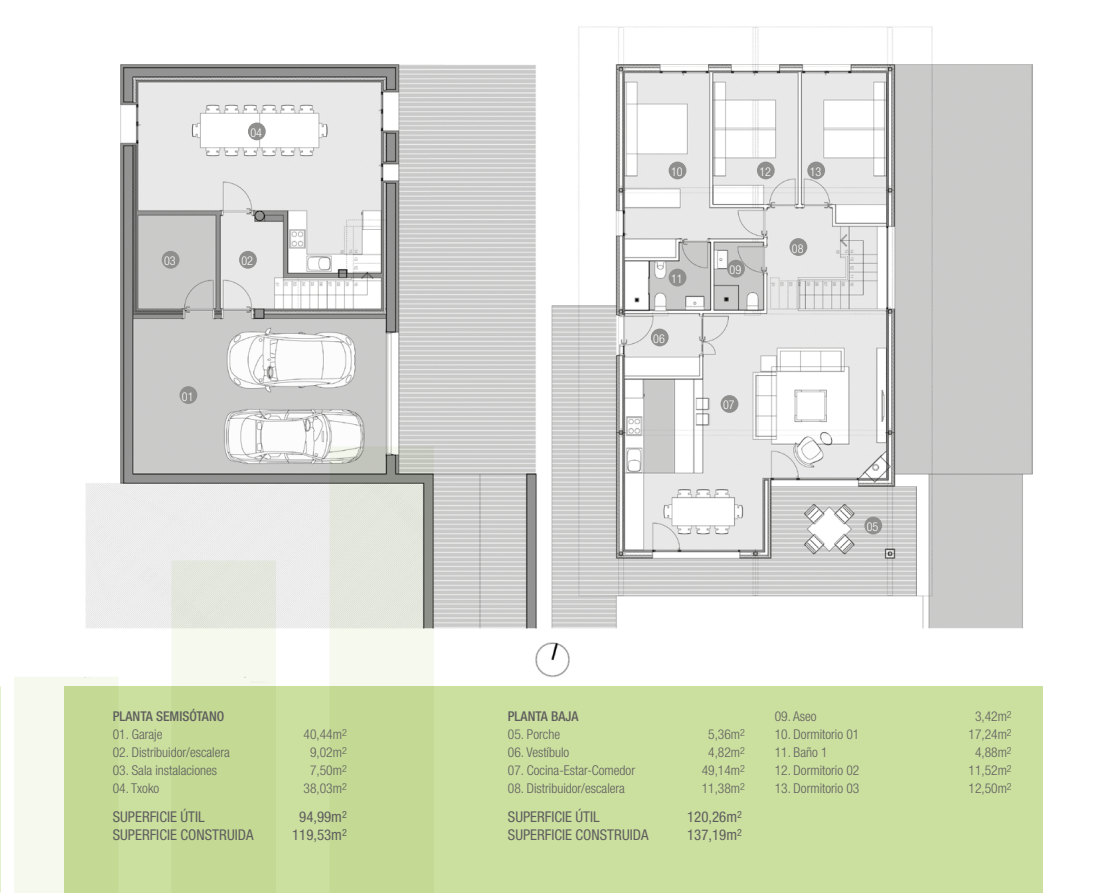
<style>
.page{position:relative;width:1106px;height:893px;background:#fff}
.page>*{position:absolute;margin:0;border:0;box-sizing:border-box;transform-origin:0 0}
.t1{font:condensed 14.85px "Helvetica Neue LT Std";color:#5f5e5e}
.t2{font:300 condensed 13.5px "Helvetica Neue LT Std";color:#5f5e5e}
.t3{font:500 condensed 13.5px "Helvetica Neue LT Std";color:#5f5e5e}
.t4{font:300 condensed 12.15px "Helvetica Neue LT Std";color:#fff}
</style>
<div class="page">
<div style="left:64px;top:686px;width:978px;height:207px;background:#cbdf9f"></div>
<img style="left:120px;top:26px;width:912px;height:651px">
<svg style="left:0;top:446px;width:434px;height:447px"></svg>
<div style="left:179px;top:386px;width:18px;height:18px;background:#8f8f8e;border-radius:50%"></div>
<div style="left:239px;top:251px;width:18px;height:18px;background:#8f8f8e;border-radius:50%"></div>
<div style="left:162px;top:251px;width:17px;height:18px;background:#8f8f8e;border-radius:50%"></div>
<div style="left:248px;top:123px;width:18px;height:17px;background:#8f8f8e;border-radius:50%"></div>
<div style="left:651px;top:329px;width:17px;height:17px;background:#8f8f8e;border-radius:50%"></div>
<div style="left:720px;top:395px;width:18px;height:18px;background:#8f8f8e;border-radius:50%"></div>
<div style="left:789px;top:238px;width:18px;height:18px;background:#8f8f8e;border-radius:50%"></div>
<div style="left:727px;top:260px;width:18px;height:18px;background:#8f8f8e;border-radius:50%"></div>
<div style="left:668px;top:162px;width:18px;height:17px;background:#8f8f8e;border-radius:50%"></div>
<div style="left:668px;top:269px;width:18px;height:17px;background:#8f8f8e;border-radius:50%"></div>
<div style="left:757px;top:162px;width:17px;height:17px;background:#8f8f8e;border-radius:50%"></div>
<div style="left:807px;top:162px;width:18px;height:17px;background:#8f8f8e;border-radius:50%"></div>
<div style="left:864px;top:517px;width:18px;height:17px;background:#8f8f8e;border-radius:50%"></div>
<p class="t4" style="left:250px;top:126px;width:13px">04</p>
<p class="t4" style="left:164px;top:254px;width:13px">03</p>
<p class="t4" style="left:241px;top:254px;width:13px">02</p>
<p class="t4" style="left:182px;top:389px;width:13px">01</p>
<p class="t3" style="left:113px;top:708px;width:113px">PLANTA SEMISÓTANO</p>
<p class="t2" style="left:113px;top:727px;width:51px">01. Garaje</p>
<p class="t2" style="left:303px;top:727px;width:45px">40,44m<sup>2</sup></p>
<p class="t2" style="left:113px;top:745px;width:119px">02. Distribuidor/escalera</p>
<p class="t2" style="left:310px;top:745px;width:38px">9,02m<sup>2</sup></p>
<p class="t2" style="left:113px;top:763px;width:106px">03. Sala instalaciones</p>
<p class="t2" style="left:310px;top:763px;width:38px">7,50m<sup>2</sup></p>
<p class="t2" style="left:113px;top:781px;width:48px">04. Txoko</p>
<p class="t2" style="left:303px;top:781px;width:45px">38,03m<sup>2</sup></p>
<p class="t1" style="left:113px;top:808px;width:93px">SUPERFICIE ÚTIL</p>
<p class="t1" style="left:299px;top:808px;width:49px">94,99m<sup>2</sup></p>
<p class="t1" style="left:113px;top:826px;width:142px">SUPERFICIE CONSTRUIDA</p>
<p class="t1" style="left:292px;top:826px;width:56px">119,53m<sup>2</sup></p>
<p class="t4" style="left:671px;top:165px;width:13px">10</p>
<p class="t4" style="left:671px;top:272px;width:13px">11</p>
<p class="t4" style="left:653px;top:332px;width:13px">06</p>
<p class="t4" style="left:759px;top:165px;width:13px">12</p>
<p class="t4" style="left:809px;top:165px;width:13px">13</p>
<p class="t4" style="left:729px;top:263px;width:13px">09</p>
<p class="t4" style="left:792px;top:241px;width:13px">08</p>
<p class="t4" style="left:723px;top:398px;width:13px">07</p>
<p class="t4" style="left:866px;top:520px;width:13px">05</p>
<p class="t3" style="left:508px;top:708px;width:72px">PLANTA BAJA</p>
<p class="t2" style="left:508px;top:727px;width:54px">05. Porche</p>
<p class="t2" style="left:708px;top:727px;width:38px">5,36m<sup>2</sup></p>
<p class="t2" style="left:508px;top:745px;width:63px">06. Vestíbulo</p>
<p class="t2" style="left:708px;top:745px;width:38px">4,82m<sup>2</sup></p>
<p class="t2" style="left:508px;top:763px;width:129px">07. Cocina-Estar-Comedor</p>
<p class="t2" style="left:701px;top:763px;width:45px">49,14m<sup>2</sup></p>
<p class="t2" style="left:508px;top:781px;width:119px">08. Distribuidor/escalera</p>
<p class="t2" style="left:701px;top:781px;width:45px">11,38m<sup>2</sup></p>
<p class="t1" style="left:508px;top:808px;width:93px">SUPERFICIE ÚTIL</p>
<p class="t1" style="left:687px;top:808px;width:56px">120,26m<sup>2</sup></p>
<p class="t1" style="left:508px;top:826px;width:142px">SUPERFICIE CONSTRUIDA</p>
<p class="t1" style="left:687px;top:826px;width:56px">137,19m<sup>2</sup></p>
<p class="t2" style="left:774px;top:709px;width:43px">09. Aseo</p>
<p class="t2" style="left:975px;top:709px;width:38px">3,42m<sup>2</sup></p>
<p class="t2" style="left:774px;top:727px;width:86px">10. Dormitorio 01</p>
<p class="t2" style="left:968px;top:727px;width:45px">17,24m<sup>2</sup></p>
<p class="t2" style="left:774px;top:745px;width:54px">11. Baño 1</p>
<p class="t2" style="left:975px;top:745px;width:38px">4,88m<sup>2</sup></p>
<p class="t2" style="left:774px;top:763px;width:86px">12. Dormitorio 02</p>
<p class="t2" style="left:968px;top:763px;width:45px">11,52m<sup>2</sup></p>
<p class="t2" style="left:774px;top:781px;width:86px">13. Dormitorio 03</p>
<p class="t2" style="left:968px;top:781px;width:45px">12,50m<sup>2</sup></p>
</div>
